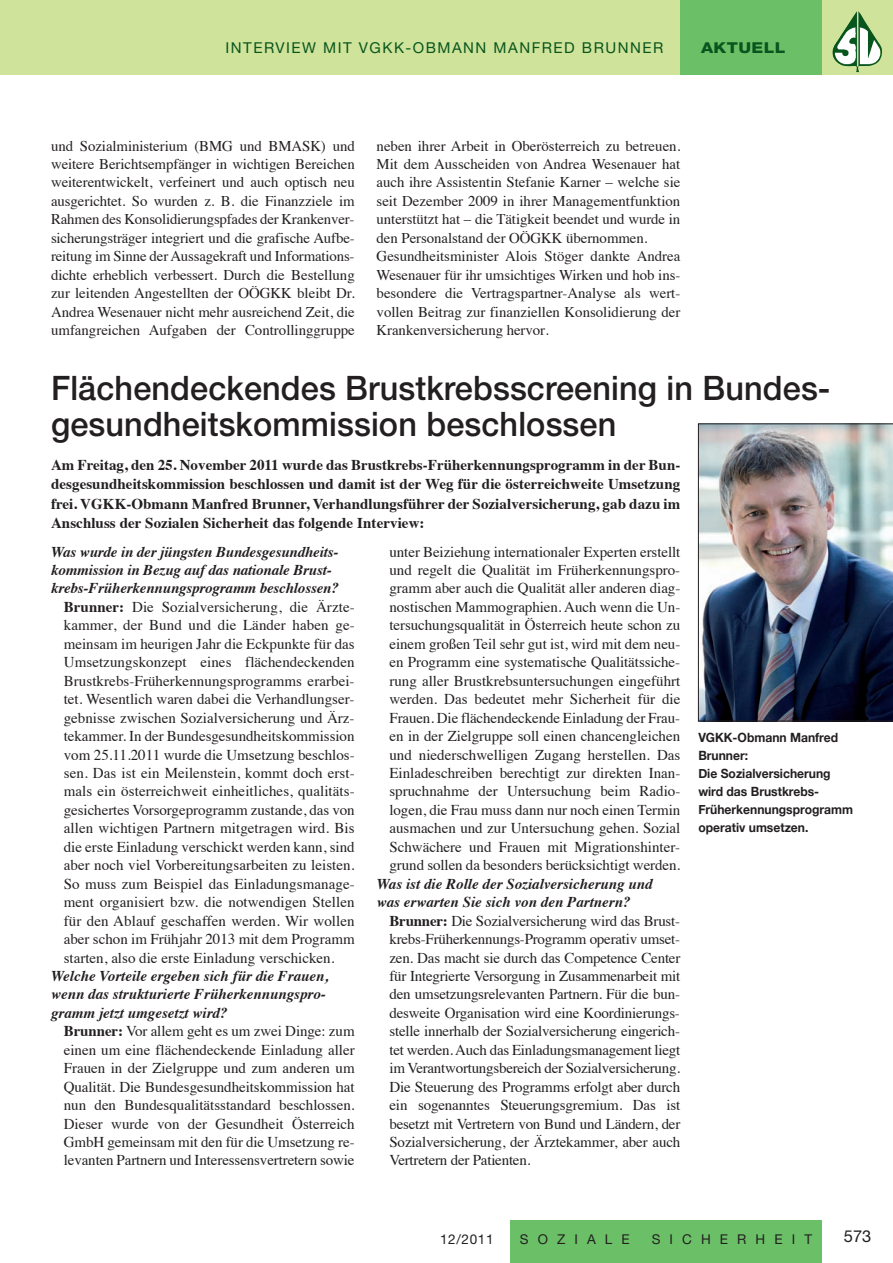
<style>
.page{position:relative;width:893px;height:1263px;background:#fff}
.page>*{position:absolute;margin:0;border:0;box-sizing:border-box;transform-origin:0 0}
.t1{font:500 33.75px/36px "Helvetica Neue";letter-spacing:.005em;color:#231f20;scale:.96 1}
.t2{font:16.5px "Helvetica Neue";color:#231f20}
.t3{font:15px/18.5px "Times";color:#231f20;text-align:justify}
.t4{font:700 15px/19.5px "Times";letter-spacing:.005em;color:#231f20;text-align:justify}
.t5{font:italic 700 15px/18.5px "Times";color:#231f20}
.t6{font:15px "Helvetica Neue";letter-spacing:.1em;color:#08551e}
.t7{font:800 15px "Helvetica Neue";letter-spacing:.025em;color:#08551e;scale:1.15 1}
.t8{font:14.85px/18.5px "Times";color:#231f20;text-align:justify}
.t9{font:13.5px "Helvetica Neue";letter-spacing:.675em;color:#231f20}
.t10{font:700 12.75px/18px "Helvetica Neue";color:#231f20;scale:.95 1}
.s1{font-size:14.7px}
.s2{font-weight:700}
</style>
<div class="page">
<div style="left:0;top:0;width:893px;height:74px;background:#d0e39a"></div>
<img style="left:832px;top:11px;width:50px;height:61px">
<div style="left:680px;top:0;width:142px;height:74px;background:#6bc067"></div>
<div style="left:510px;top:1220px;width:312px;height:43px;background:#6bc067"></div>
<img style="left:698px;top:424px;width:195px;height:297px">
<p class="t6" style="left:226px;top:43px;width:439px">INTERVIEW MIT VGKK-OBMANN MANFRED BRUNNER</p>
<p class="t7" style="left:701px;top:43px;width:75px">AKTUELL</p>
<p class="t8" style="left:51px;top:138px;width:305px">und Sozialministerium (BMG und BMASK) und weitere Berichtsempfänger in wichtigen Bereichen weiterentwickelt, verfeinert und auch optisch neu ausgerichtet. So wurden z. B. die Finanzziele im Rahmen des Konsolidierungspfades der Krankenver&shy;sicherungsträger integriert und die grafische Aufbe&shy;reitung im Sinne der Aussagekraft und Informations&shy;dichte erheblich verbessert. Durch die Bestellung zur leitenden Angestellten der OÖGKK bleibt Dr.<br>Andrea Wesenauer nicht mehr ausreichend Zeit, die umfangreichen Aufgaben der Controllinggruppe</p>
<p class="t8" style="left:377px;top:138px;width:305px;text-align:left">neben ihrer Arbeit in Oberösterreich zu betreuen.<br>Mit dem Ausscheiden von Andrea Wesenauer hat auch ihre Assistentin Stefanie Karner – welche sie seit Dezember 2009 in ihrer Managementfunktion unterstützt hat – die Tätigkeit beendet und wurde in den Personalstand der OÖGKK übernommen.<br>Gesundheitsminister Alois Stöger dankte Andrea Wesenauer für ihr umsichtiges Wirken und hob ins&shy;besondere die Vertragspartner-Analyse als wert&shy;vollen Beitrag zur finanziellen Konsolidierung der Krankenversicherung hervor<span class="s1">.</span></p>
<h1 class="t1" style="left:51px;top:373px;width:813px">Flächendeckendes Brustkrebsscreening in Bundes&shy;gesundheitskommission beschlossen</h1>
<p class="t4" style="left:51px;top:456px;width:631px">Am Freitag, den 25. November 2011 wurde das Brustkrebs-Früherkennungsprogramm in der Bun&shy;desgesundheitskommission beschlossen und damit ist der Weg für die österreichweite Umsetzung frei. VGKK-Obmann Manfred Brunner, Verhandlungsführer der Sozialversicherung, gab dazu im Anschluss der Sozialen Sicherheit das folgende Interview:</p>
<p class="t5" style="left:51px;top:544px;width:289px">Was wurde in der jüngsten Bundesgesundheits-</p>
<p class="t5" style="left:51px;top:562px;width:282px">kommission in Bezug auf das nationale Brust-</p>
<p class="t5" style="left:51px;top:580px;width:289px">krebs-Früherkennungsprogramm beschlossen?</p>
<p class="t3" style="left:64px;top:599px;width:292px"><span class="s2">Brunner:</span> Die Sozialversicherung, die Ärzte-</p>
<p class="t3" style="left:64px;top:617px;width:292px">kammer, der Bund und die Länder haben ge-</p>
<p class="t3" style="left:64px;top:636px;width:292px">meinsam im heurigen Jahr die Eckpunkte für das</p>
<p class="t3" style="left:64px;top:654px;width:292px">Umsetzungskonzept eines flächendeckenden</p>
<p class="t3" style="left:64px;top:673px;width:292px">Brustkrebs-Früherkennungsprogramms erarbei-</p>
<p class="t3" style="left:64px;top:691px;width:292px">tet. Wesentlich waren dabei die Verhandlungser-</p>
<p class="t3" style="left:64px;top:710px;width:292px">gebnisse zwischen Sozialversicherung und Ärz-</p>
<p class="t3" style="left:64px;top:728px;width:292px">tekammer. In der Bundesgesundheitskommission</p>
<p class="t3" style="left:64px;top:746px;width:292px">vom 25.11.2011 wurde die Umsetzung beschlos-</p>
<p class="t3" style="left:64px;top:765px;width:292px">sen. Das ist ein Meilenstein, kommt doch erst-</p>
<p class="t3" style="left:64px;top:783px;width:292px">mals ein österreichweit einheitliches, qualitäts-</p>
<p class="t3" style="left:64px;top:802px;width:292px">gesichertes Vorsorgeprogramm zustande, das von</p>
<p class="t3" style="left:64px;top:820px;width:292px">allen wichtigen Partnern mitgetragen wird. Bis</p>
<p class="t3" style="left:64px;top:839px;width:292px">die erste Einladung verschickt werden kann, sind</p>
<p class="t3" style="left:64px;top:857px;width:292px">aber noch viel Vorbereitungsarbeiten zu leisten.</p>
<p class="t3" style="left:64px;top:876px;width:292px">So muss zum Beispiel das Einladungsmanage-</p>
<p class="t3" style="left:64px;top:894px;width:292px">ment organisiert bzw. die notwendigen Stellen</p>
<p class="t3" style="left:64px;top:913px;width:292px">für den Ablauf geschaffen werden. Wir wollen</p>
<p class="t3" style="left:64px;top:931px;width:292px">aber schon im Frühjahr 2013 mit dem Programm</p>
<p class="t3" style="left:64px;top:949px;width:272px">starten, also die erste Einladung verschicken.</p>
<p class="t5" style="left:51px;top:968px;width:279px">Welche Vorteile ergeben sich für die Frauen, wenn das strukturierte Früherkennungspro&shy;gramm jetzt umgesetzt wird?</p>
<p class="t3" style="left:64px;top:1023px;width:292px"><span class="s2">Brunner:</span> Vor allem geht es um zwei Dinge: zum einen um eine flächendeckende Einladung aller Frauen in der Zielgruppe und zum anderen um Qualität. Die Bundesgesundheitskommission hat nun den Bundesqualitätsstandard beschlossen.<br>Dieser wurde von der Gesundheit Österreich GmbH gemeinsam mit den für die Umsetzung re&shy;levanten Partnern und Interessensvertretern sowie</p>
<p class="t3" style="left:389px;top:544px;width:292px">unter Beiziehung internationaler Experten erstellt und regelt die Qualität im Früherkennungspro&shy;gramm aber auch die Qualität aller anderen diag&shy;nostischen Mammographien. Auch wenn die Un&shy;tersuchungsqualität in Österreich heute schon zu einem großen Teil sehr gut ist, wird mit dem neu&shy;en Programm eine systematische Qualitätssiche&shy;rung aller Brustkrebsuntersuchungen eingeführt werden. Das bedeutet mehr Sicherheit für die Frauen. Die flächendeckende Einladung der Frau&shy;en in der Zielgruppe soll einen chancengleichen und niederschwelligen Zugang herstellen. Das Einladeschreiben berechtigt zur direkten Inan&shy;spruchnahme der Untersuchung beim Radio&shy;logen, die Frau muss dann nur noch einen Termin ausmachen und zur Untersuchung gehen. Sozial Schwächere und Frauen mit Migrationshinter&shy;grund sollen da besonders berücksichtigt werden.</p>
<p class="t5" style="left:377px;top:876px;width:278px">Was ist die Rolle der Sozialversicherung und was erwarten Sie sich von den Partnern?</p>
<p class="t3" style="left:389px;top:913px;width:292px"><span class="s2">Brunner:</span> Die Sozialversicherung wird das Brust&shy;krebs-Früherkennungs-Programm operativ umset&shy;zen. Das macht sie durch das Competence Center für Integrierte Versorgung in Zusammenarbeit mit den umsetzungsrelevanten Partnern. Für die bun&shy;desweite Organisation wird eine Koordinierungs&shy;stelle innerhalb der Sozialversicherung eingerich&shy;tet werden. Auch das Einladungsmanagement liegt im Verantwortungsbereich der Sozialversicherung.<br>Die Steuerung des Programms erfolgt aber durch ein sogenanntes Steuerungsgremium. Das ist besetzt mit Vertretern von Bund und Ländern, der Sozialversicherung, der Ärztekammer, aber auch Vertretern der Patienten.</p>
<p class="t10" style="left:698px;top:728px;width:164px">VGKK-Obmann Manfred<br>Brunner:<br>Die Sozialversicherung wird das Brustkrebs-<br>Früherkennungsprogramm operativ umsetzen.</p>
<p class="t9" style="left:440px;top:1234px;width:55px">12/2011</p>
<p class="t9" style="left:520px;top:1234px;width:111px">SOZIALE</p>
<p class="t9" style="left:652px;top:1234px;width:162px">SICHERHEIT</p>
<p class="t2" style="left:844px;top:1230px;width:29px">573</p>
</div>
